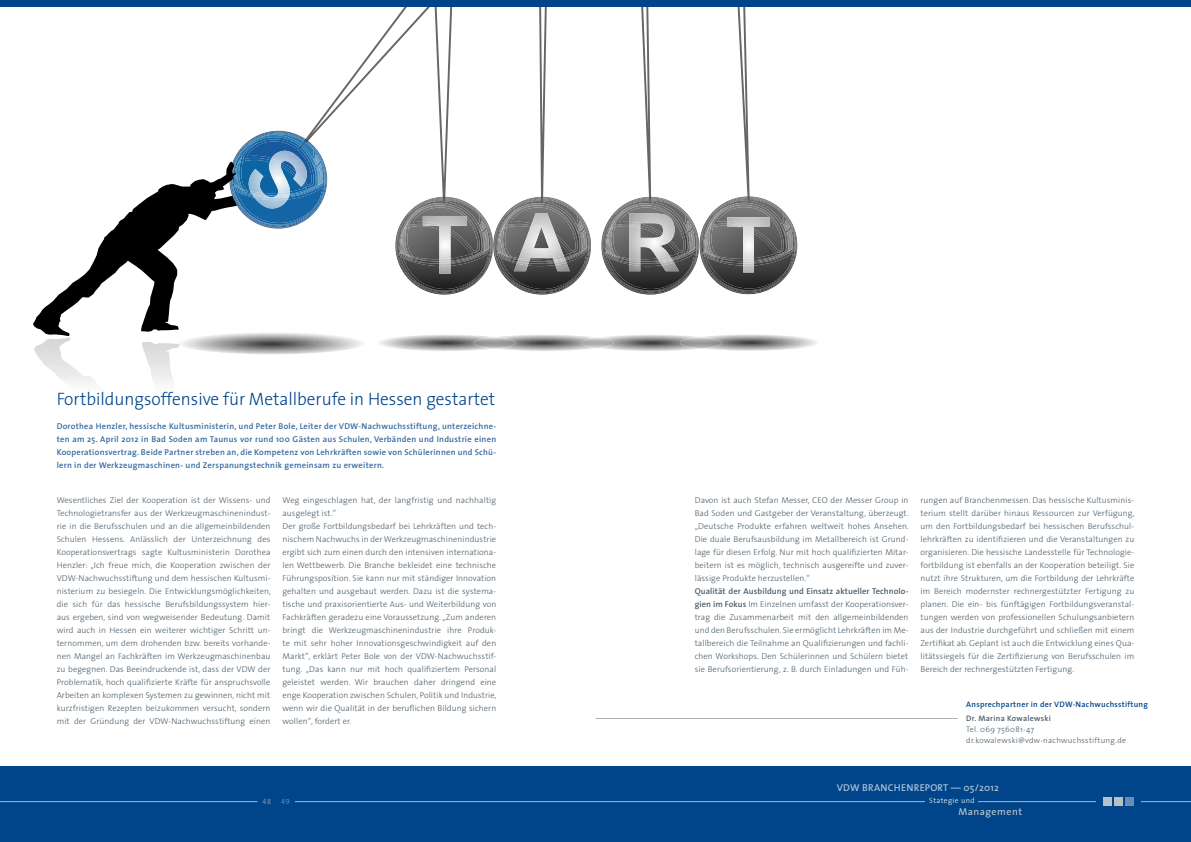
<style>
.page{position:relative;width:1191px;height:842px;background:#fff}
.page>*{position:absolute;margin:0;border:0;box-sizing:border-box;transform-origin:0 0}
.t1{font:300 18px "The Sans";color:#004489;scale:.96 1}
.t2{font:600 10px "The Sans";letter-spacing:.02em;color:#a6bed6}
.t3{font:10px "The Sans";letter-spacing:.05em;color:#c4ccd3}
.t4{font:300 8.5px/13px "The Sans";letter-spacing:.01em;color:#4a5c68;text-align:justify}
.t5{font:600 8.5px/13px "The Sans";letter-spacing:.03em;color:#3369a0;text-align:justify}
.t6{font:300 8px/11px "The Sans";letter-spacing:.035em;color:#4a5c68}
.t7{font:600 8px "The Sans";letter-spacing:.035em;color:#004489}
.t8{font:600 8px "The Sans";letter-spacing:.035em;color:#4a5c68}
.t9{font:300 7.5px "The Sans";letter-spacing:.05em;color:#fff}
.t10{font:7.5px "The Sans Light Caps";color:#9fabb5}
.t11{font:7.5px "The Sans Light Caps";color:#80a1c4}
.s1{font-weight:600}
</style>
<div class="page">
<img style="left:34px;top:337px;width:143px;height:47px">
<img style="left:380px;top:335px;width:315px;height:16px">
<img style="left:473px;top:337px;width:43px;height:12px">
<img style="left:582px;top:338px;width:31px;height:10px">
<img style="left:177px;top:336px;width:186px;height:18px">
<img style="left:705px;top:334px;width:112px;height:17px">
<img style="left:680px;top:337px;width:41px;height:12px">
<svg style="left:33px;top:6px;width:559px;height:330px"></svg>
<img style="left:532px;top:213px;width:23px;height:10px">
<img style="left:530px;top:225px;width:28px;height:17px">
<img style="left:531px;top:223px;width:26px;height:15px">
<svg style="left:600px;top:6px;width:198px;height:289px"></svg>
<img style="left:727px;top:231px;width:27px;height:3px">
<img style="left:727px;top:217px;width:42px;height:14px">
<div style="left:0;top:766px;width:1191px;height:76px;background:#004489"></div>
<hr style="left:295px;top:801px;width:801px;height:1px;background:#adb5b9">
<hr style="left:0;top:801px;width:257px;height:1px;background:#adb5b9">
<hr style="left:1140px;top:801px;width:51px;height:1px;background:#adb5b9">
<div style="left:1124px;top:797px;width:9px;height:9px;background:#668fb8"></div>
<div style="left:1114px;top:797px;width:8px;height:9px;background:#b6c0c6"></div>
<div style="left:1103px;top:797px;width:8px;height:9px;background:#b6c0c6"></div>
<div style="left:925px;top:796px;width:53px;height:10px;background:#004489"></div>
<hr style="left:595px;top:718px;width:362px;height:1px;background:#adb5b9">
<div style="left:0;top:0;width:595px;height:6px;background:#004489"></div>
<div style="left:595px;top:0;width:596px;height:6px;background:#004489"></div>
<h1 class="t1" style="left:57px;top:384px;width:458px">Fortbildungsoffensive für Metallberufe in Hessen gestartet</h1>
<p class="t5" style="left:57px;top:419px;width:441px">Dorothea Henzler, hessische Kultusministerin, und Peter Bole, Leiter der VDW-Nachwuchsstiftung, unterzeichne&shy;ten am 25. April 2012 in Bad Soden am Taunus vor rund 100 Gästen aus Schulen, Verbänden und Industrie einen Kooperationsvertrag. Beide Partner streben an, die Kompetenz von Lehrkräften sowie von Schülerinnen und Schü&shy;lern in der Werkzeugmaschinen- und Zerspanungstechnik gemeinsam zu erweitern.</p>
<p class="t4" style="left:57px;top:493px;width:216px">Wesentliches Ziel der Kooperation ist der Wissens- und Technologietransfer aus der Werkzeugmaschinenindust&shy;rie in die Berufsschulen und an die allgemeinbildenden Schulen Hessens. Anlässlich der Unterzeichnung des Kooperationsvertrags sagte Kultusministerin Dorothea Henzler: „Ich freue mich, die Kooperation zwischen der VDW-Nachwuchsstiftung und dem hessischen Kultusmi&shy;nisterium zu besiegeln. Die Entwicklungsmöglichkeiten, die sich für das hessische Berufsbildungssystem hier&shy;aus ergeben, sind von wegweisender Bedeutung. Damit wird auch in Hessen ein weiterer wichtiger Schritt un&shy;ternommen, um dem drohenden bzw. bereits vorhande&shy;nen Mangel an Fachkräften im Werkzeugmaschinenbau zu begegnen. Das Beeindruckende ist, dass der VDW der Problematik, hoch qualifizierte Kräfte für anspruchsvolle Arbeiten an komplexen Systemen zu gewinnen, nicht mit kurzfristigen Rezepten beizukommen versucht, sondern mit der Gründung der VDW-Nachwuchsstiftung einen</p>
<p class="t4" style="left:282px;top:493px;width:216px;text-align:left">Weg eingeschlagen hat, der langfristig und nachhaltig ausgelegt ist.“<br>Der große Fortbildungsbedarf bei Lehrkräften und tech&shy;nischem Nachwuchs in der Werkzeugmaschinenindustrie ergibt sich zum einen durch den intensiven internationa&shy;len Wettbewerb. Die Branche bekleidet eine technische Führungsposition. Sie kann nur mit ständiger Innovation gehalten und ausgebaut werden. Dazu ist die systema&shy;tische und praxisorientierte Aus- und Weiterbildung von Fachkräften geradezu eine Voraussetzung. „Zum anderen bringt die Werkzeugmaschinenindustrie ihre Produk&shy;te mit sehr hoher Innovationsgeschwindigkeit auf den Markt“, erklärt Peter Bole von der VDW-Nachwuchsstif&shy;tung. „Das kann nur mit hoch qualifiziertem Personal geleistet werden. Wir brauchen daher dringend eine enge Kooperation zwischen Schulen, Politik und Industrie, wenn wir die Qualität in der beruflichen Bildung sichern wollen“, fordert er.</p>
<p class="t4" style="left:694px;top:493px;width:216px">Davon ist auch Stefan Messer, CEO der Messer Group in Bad Soden und Gastgeber der Veranstaltung, überzeugt. „Deutsche Produkte erfahren weltweit hohes Ansehen.<br>Die duale Berufsausbildung im Metallbereich ist Grund&shy;lage für diesen Erfolg. Nur mit hoch qualifizierten Mitar&shy;beitern ist es möglich, technisch ausgereifte und zuver&shy;lässige Produkte herzustellen.“</p>
<p class="t4" style="left:694px;top:584px;width:215px"><span class="s1">Qualität der Ausbildung und Einsatz aktueller Technolo&shy;gien im Fokus</span> Im Einzelnen umfasst der Kooperationsver&shy;trag die Zusammenarbeit mit den allgemeinbildenden und den Berufsschulen. Sie ermöglicht Lehrkräften im Me&shy;tallbereich die Teilnahme an Qualifizierungen und fachli&shy;chen Workshops. Den Schülerinnen und Schülern bietet sie Berufsorientierung, z. B. durch Einladungen und Füh-</p>
<p class="t4" style="left:920px;top:493px;width:216px">rungen auf Branchenmessen. Das hessische Kultusminis&shy;terium stellt darüber hinaus Ressourcen zur Verfügung, um den Fortbildungsbedarf bei hessischen Berufsschul&shy;lehrkräften zu identifizieren und die Veranstaltungen zu organisieren. Die hessische Landesstelle für Technologie&shy;fortbildung ist ebenfalls an der Kooperation beteiligt. Sie nutzt ihre Strukturen, um die Fortbildung der Lehrkräfte im Bereich modernster rechnergestützter Fertigung zu planen. Die ein- bis fünftägigen Fortbildungsveranstal&shy;tungen werden von professionellen Schulungsanbietern aus der Industrie durchgeführt und schließen mit einem Zertifikat ab. Geplant ist auch die Entwicklung eines Qua&shy;litätssiegels für die Zertifizierung von Berufsschulen im Bereich der rechnergestützten Fertigung.</p>
<p class="t7" style="left:966px;top:698px;width:183px">Ansprechpartner in der VDW-Nachwuchsstiftung</p>
<p class="t8" style="left:966px;top:712px;width:86px">Dr. Marina Kowalewski</p>
<p class="t6" style="left:966px;top:724px;width:161px">Tel. 069 756081-47 dr.kowalewski@vdw-nachwuchsstiftung.de</p>
<p class="t10" style="left:262px;top:795px;width:10px">48</p>
<p class="t11" style="left:281px;top:795px;width:10px">49</p>
<p class="t2" style="left:836px;top:780px;width:46px">VDW BR ANCHENRE</p>
<p class="t2" style="left:925px;top:780px;width:75px">PORT — 05/2012</p>
<p class="t9" style="left:929px;top:795px;width:47px">Stategie und</p>
<p class="t3" style="left:958px;top:803px;width:65px">Management</p>
</div>
